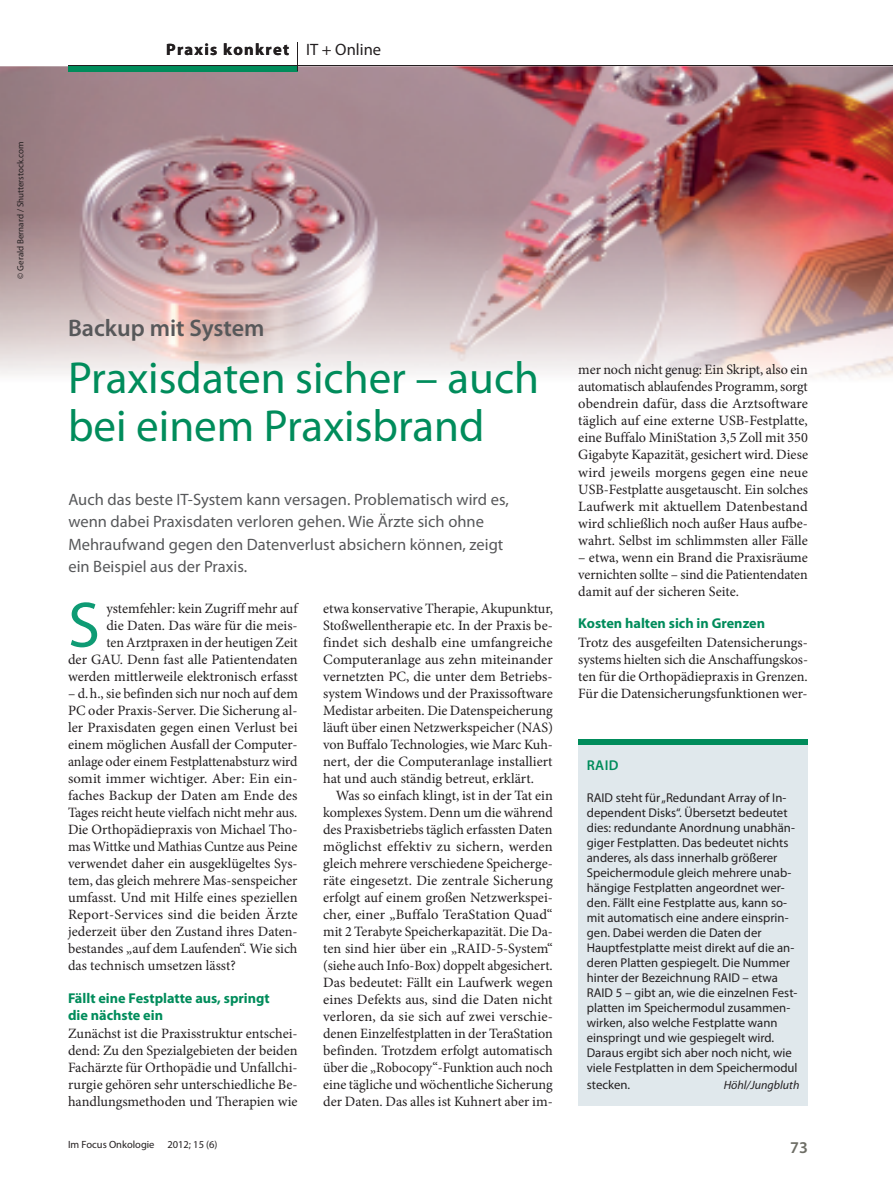
<style>
.page{position:relative;width:893px;height:1187px;background:#fff}
.page>*{position:absolute;margin:0;border:0;box-sizing:border-box;transform-origin:0 0}
.t1{font:64.65px "Myriad Pro";color:#0e9b74}
.t2{font:45px/48px "Myriad Pro";color:#008c5b}
.t3{font:600 24px "Myriad Pro";color:#57585a}
.t4{font:16.5px/22.5px "Myriad Pro";color:#57585a}
.t5{font:700 16.5px "Myriad Pro";letter-spacing:.08em;color:#231f20}
.t6{font:600 16.5px "Myriad Pro";color:#6d6d65}
.t7{font:14.25px/17px "Minion Pro";color:#231f20;text-align:justify}
.t8{font:700 14.25px/17px "Myriad Pro";color:#008c5b}
.t9{font:600 14.25px "Myriad Pro";color:#008c5b}
.t10{font:12.75px/15px "Myriad Pro";color:#231f20}
.t11{font:italic 12px "Myriad Pro";color:#231f20}
.t12{font:10.5px "Myriad Pro";color:#231f20}
.t13{font:9px "Myriad Pro";color:#231f20}
.s1{font-weight:400}
</style>
<div class="page">
<img style="left:0;top:66px;width:893px;height:312px">
<div style="left:68px;top:66px;width:230px;height:5px;background:#008c5b"></div>
<hr style="left:68px;top:66px;width:808px;height:1px;background:#231f20">
<svg style="left:297px;top:43px;width:1px;height:28px"></svg>
<div style="left:578px;top:739px;width:230px;height:367px;background:#e0e8ec"></div>
<div style="left:578px;top:739px;width:230px;height:5px;background:#008c5b"></div>
<p class="t13" style="left:15px;top:279px;width:139px;rotate:-90deg">© Gerald Bernard / Shutterstock.com</p>
<p class="t5" style="left:166px;top:39px;width:216px">Praxis konkret <span class="s1">IT + Online</span></p>
<h3 class="t3" style="left:68px;top:314px;width:198px">Backup mit System</h3>
<h2 class="t2" style="left:68px;top:353px;width:473px">Praxisdaten sicher – auch bei einem Praxisbrand</h2>
<p class="t4" style="left:68px;top:487px;width:442px">Auch das beste IT-System kann versagen. Problematisch wird es, wenn dabei Praxisdaten verloren gehen. Wie Ärzte sich ohne Mehraufwand gegen den Datenverlust absichern können, zeigt ein Bei spiel aus der Praxis.</p>
<p class="t7" style="left:323px;top:599px;width:231px">etwa konservative Therapie, Akupunktur, Stoßwellentherapie etc. In der Praxis be&shy;findet sich deshalb eine umfangreiche Computeranlage aus zehn miteinander vernetzten PC, die unter dem Betriebs&shy;system Windows und der Praxissoftware Medistar arbeiten. Die Datenspeicherung läuft über einen Netzwerkspeicher (NAS) von Buffalo Technologies, wie Marc Kuh&shy;nert, der die Computeranlage installiert hat und auch ständig betreut, erklärt.</p>
<p class="t7" style="left:323px;top:786px;width:231px;text-indent:13px">Was so einfach klingt, ist in der Tat ein komplexes System. Denn um die während des Praxisbetriebs täglich erfassten Daten möglichst effektiv zu sichern, werden gleich mehrere verschiedene Speicherge&shy;räte eingesetzt. Die zentrale Sicherung erfolgt auf einem großen Netzwerkspei&shy;cher, einer „Buffalo TeraStation Quad“ mit 2 Terabyte Speicherkapazität. Die Da&shy;ten sind hier über ein „RAID-5-System“ (siehe auch Info-Box) doppelt abgesichert.<br>Das bedeutet: Fällt ein Laufwerk wegen eines Defekts aus, sind die Daten nicht verloren, da sie sich auf zwei verschie&shy;denen Einzelfestplatten in der TeraStation befinden. Trotzdem erfolgt automatisch über die „Robocopy“-Funktion auch noch eine tägliche und wöchentliche Sicherung der Daten. Das alles ist Kuhnert aber im-</p>
<h1 class="t1" style="left:68px;top:585px;width:33px">S</h1>
<p class="t7" style="left:68px;top:599px;width:231px;text-align:right">ystemfehler: kein Zugriff mehr auf<br>die Daten. Das wäre für die meis-<br>ten Arztpraxen in der heutigen Zeit<br>der GAU. Denn fast alle Patientendaten werden mittlerweile elektronisch erfasst</p>
<p class="t7" style="left:68px;top:684px;width:231px">– d. h., sie befinden sich nur noch auf dem PC oder Praxis-Server. Die Sicherung al&shy;ler Praxisdaten gegen einen Verlust bei einem möglichen Ausfall der Computer&shy;anlage oder einem Festplattenabsturz wird somit immer wichtiger. Aber: Ein ein&shy;faches Backup der Daten am Ende des Tages reicht heute vielfach nicht mehr aus.<br>Die Orthopädiepraxis von Michael Tho&shy;mas Wittke und Mathias Cuntze aus Peine verwendet daher ein ausgeklügeltes Sys&shy;tem, das gleich mehrere Mas-senspeicher umfasst. Und mit Hilfe eines speziellen Report-Services sind die beiden Ärzte jederzeit über den Zustand ihres Daten&shy;bestandes „auf dem Laufenden“. Wie sich das technisch umsetzen lässt?</p>
<p class="t8" style="left:68px;top:988px;width:203px">Fällt eine Festplatte aus, springt die nächste ein</p>
<p class="t7" style="left:68px;top:1025px;width:231px">Zunächst ist die Praxisstruktur entschei&shy;dend: Zu den Spezialgebieten der beiden Fachärzte für Orthopädie und Unfallchi&shy;rurgie gehören sehr unterschiedliche Be&shy;handlungsmethoden und Therapien wie</p>
<p class="t7" style="left:578px;top:361px;width:231px">mer noch nicht genug: Ein Skript, also ein automatisch ablaufendes Programm, sorgt obendrein dafür, dass die Arztsoftware täglich auf eine externe USB-Festplatte, eine Buffalo MiniStation 3,5 Zoll mit 350<br>Gigabyte Kapazität, gesichert wird. Diese wird jeweils morgens gegen eine neue USB-Festplatte ausgetauscht. Ein solches Laufwerk mit aktuellem Datenbestand wird schließlich noch außer Haus aufbe&shy;wahrt. Selbst im schlimmsten aller Fälle</p>
<p class="t7" style="left:578px;top:548px;width:231px">– etwa, wenn ein Brand die Praxisräume vernichten sollte – sind die Patientendaten damit auf der sicheren Seite.</p>
<p class="t8" style="left:578px;top:614px;width:188px">Kosten halten sich in Grenzen</p>
<p class="t7" style="left:578px;top:633px;width:231px">Trotz des ausgefeilten Datensicherungs&shy;systems hielten sich die Anschaffungskos&shy;ten für die Orthopädiepraxis in Grenzen.<br>Für die Datensicherungsfunktionen wer-</p>
<p class="t9" style="left:587px;top:757px;width:33px">RAID</p>
<p class="t10" style="left:587px;top:790px;width:212px">RAID steht für „Redundant Array of In&shy;dependent Disks“. Übersetzt bedeutet dies: redundante Anordnung unabhän&shy;giger Festplatten. Das bedeutet nichts anderes, als dass innerhalb größerer Speichermodule gleich mehrere unab&shy;hängige Festplatten angeordnet wer&shy;den. Fällt eine Festplatte aus, kann so&shy;mit automatisch eine andere einsprin&shy;gen. Dabei werden die Daten der Haupt festplatte meist direkt auf die an&shy;deren Platten gespiegelt. Die Nummer hinter der Bezeichnung RAID – etwa RAID 5 – gibt an, wie die einzelnen Fest&shy;platten im Speichermodul zusammen&shy;wirken, also welche Festplatte wann einspringt und wie gespiegelt wird.<br>Daraus ergibt sich aber noch nicht, wie viele Festplatten in dem Speichermodul</p>
<p class="t10" style="left:587px;top:1077px;width:45px">stecken.</p>
<p class="t11" style="left:724px;top:1077px;width:77px">Höhl/Jungbluth</p>
<p class="t12" style="left:68px;top:1137px;width:151px">Im Focus Onkologie 2012; 15 (6)</p>
<p class="t6" style="left:790px;top:1137px;width:19px">73</p>
</div>
